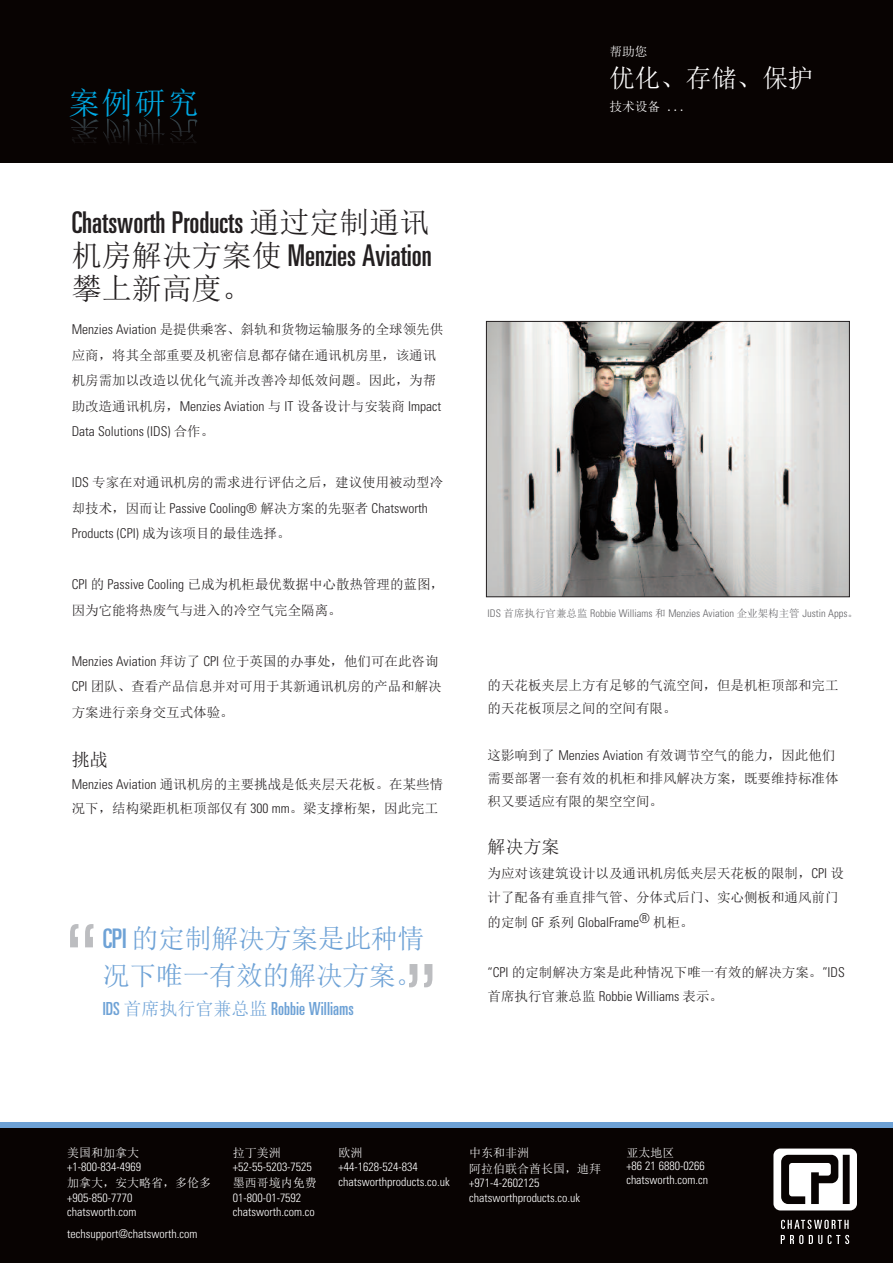
<style>
.page{position:relative;width:893px;height:1263px;background:#fff}
.page>*{position:absolute;margin:0;border:0;box-sizing:border-box;transform-origin:0 0}
.t1{font:31.35px "Sim Sun";color:#00abe7}
.t2{font:ultra-condensed 30px/33px "Univers LT Std";color:#231f20}
.t3{font:30px "Sim Sun";color:#231f20}
.t4{font:27px/37.5px "Sim Sun";letter-spacing:-.015em;color:#6ea2d6}
.t5{font:25.5px "Sim Sun";color:#fff}
.t6{font:ultra-condensed 18px "Univers LT Std";color:#6ea2d6}
.t7{font:18px "Sim Sun";color:#231f20}
.t8{font:13.5px/25.5px "Sim Sun";color:#231f20}
.t9{font:300 condensed 13.5px/25.5px "Univers LT Std";color:#231f20}
.t10{font:12.75px "Sim Sun";color:#fff}
.t11{font:300 condensed 12px/14.4px "Univers LT Std";color:#fff}
.t12{font:12px/16px "Sim Sun";color:#fff}
.t13{font:300 condensed 10.5px "Univers LT Std";color:#636366}
.s1{font-family:"Sim Sun";font-stretch:normal}
.s2{font-family:"Univers LT Std";font-weight:300;font-stretch:condensed}
.s3{font-family:"Sim Sun";font-weight:400;font-stretch:normal}
.s4{font-family:"Univers LT Std";font-stretch:ultra-condensed}
</style>
<div class="page">
<img style="left:488px;top:323px;width:360px;height:272px">
<div style="left:486px;top:321px;width:364px;height:276px;border:1px solid #231f20"></div>
<div style="left:0;top:0;width:893px;height:163px;background:#080302"></div>
<svg style="left:70px;top:924px;width:23px;height:23px"></svg>
<svg style="left:409px;top:964px;width:23px;height:23px"></svg>
<img style="left:70px;top:118px;width:128px;height:25px">
<div style="left:0;top:1126px;width:893px;height:137px;background:#080302"></div>
<div style="left:0;top:1122px;width:893px;height:5px;background:#6ea2d6"></div>
<svg style="left:781px;top:1220px;width:68px;height:9px"></svg>
<svg style="left:781px;top:1235px;width:22px;height:9px"></svg>
<svg style="left:809px;top:1235px;width:13px;height:9px"></svg>
<svg style="left:828px;top:1235px;width:21px;height:9px"></svg>
<svg style="left:773px;top:1148px;width:84px;height:62px"></svg>
<h1 class="t1" style="left:68px;top:87px;width:132px">案例研究</h1>
<h2 class="t2" style="left:72px;top:208px;width:362px">Chatsworth Products <span class="s1">通过定制通讯机房解决方案使</span> Menzies Aviation</h2>
<h2 class="t3" style="left:72px;top:273px;width:182px">攀上新高度。</h2>
<p class="t8" style="left:72px;top:316px;width:373px"><span class="s2">Menzies Aviation</span> 是提供乘客、斜轨和货物运输服务的全球领先供应商，将其全部重要及机密信息都存储在通讯机房里，该通讯机房需加以改造以优化气流并改善冷却低效问题。因此，为帮</p>
<p class="t9" style="left:72px;top:394px;width:371px"><span class="s3">助改造通讯机房，</span>Menzies Aviation <span class="s3">与</span> IT <span class="s3">设备设计与安装商</span> Impact<br>Data Solutions (IDS) <span class="s3">合作。</span></p>
<p class="t8" style="left:72px;top:469px;width:373px"><span class="s2">IDS</span> 专家在对通讯机房的需求进行评估之后，建议使用被动型冷</p>
<p class="t9" style="left:72px;top:496px;width:358px"><span class="s3">却技术，因而让</span> Passive Cooling® <span class="s3">解决方案的先驱者</span> Chatsworth<br>Products (CPI) <span class="s3">成为该项目的最佳选择。</span></p>
<p class="t8" style="left:72px;top:571px;width:374px"><span class="s2">CPI</span> 的 <span class="s2">Passive Cooling</span> 已成为机柜最优数据中心散热管理的蓝图，因为它能将热废气与进入的冷空气完全隔离。</p>
<p class="t8" style="left:72px;top:648px;width:372px"><span class="s2">Menzies Aviation</span> 拜访了 <span class="s2">CPI</span> 位于英国的办事处，他们可在此咨询<br><span class="s2">CPI</span> 团队、查看产品信息并对可用于其新通讯机房的产品和解决方案进行亲身交互式体验。</p>
<h3 class="t7" style="left:72px;top:751px;width:37px">挑战</h3>
<p class="t8" style="left:72px;top:773px;width:373px;line-height:23.2px"><span class="s2">Menzies Aviation</span> 通讯机房的主要挑战是低夹层天花板。在某些情况下，结构梁距机柜顶部仅有 <span class="s2">300 mm</span>。梁支撑桁架，因此完工</p>
<h3 class="t4" style="left:103px;top:919px;width:323px"><span class="s4">CPI</span> 的定制解决方案是此种情况下唯一有效的解决方案。</h3>
<h3 class="t6" style="left:103px;top:1002px;width:252px">IDS <span class="s1">首席执行官兼总监</span> Robbie Williams</h3>
<p class="t10" style="left:609px;top:45px;width:40px">帮助您</p>
<h3 class="t5" style="left:609px;top:65px;width:205px">优化、存储、保护</h3>
<p class="t10" style="left:609px;top:100px;width:79px">技术设备 ...</p>
<p class="t13" style="left:488px;top:609px;width:372px">IDS <span class="s3">首席执行官兼总监</span> Robbie Williams <span class="s3">和</span> Menzies Aviation <span class="s3">企业架构主管</span> Justin Apps<span class="s3">。</span></p>
<p class="t8" style="left:488px;top:673px;width:352px;line-height:23.2px">的天花板夹层上方有足够的气流空间，但是机柜顶部和完工的天花板顶层之间的空间有限。</p>
<p class="t8" style="left:487px;top:743px;width:353px;line-height:23.2px">这影响到了 <span class="s2">Menzies Aviation</span> 有效调节空气的能力，因此他们需要部署一套有效的机柜和排风解决方案，既要维持标准体积又要适应有限的架空空间。</p>
<h3 class="t7" style="left:488px;top:837px;width:73px">解决方案</h3>
<p class="t8" style="left:487px;top:860px;width:358px;line-height:24.8px">为应对该建筑设计以及通讯机房低夹层天花板的限制，<span class="s2">CPI</span> 设计了配备有垂直排气管、分体式后门、实心侧板和通风前门</p>
<p class="t9" style="left:487px;top:911px;width:208px"><span class="s3">的定制</span> GF <span class="s3">系列</span> GlobalFrame® <span class="s3">机柜。</span></p>
<p class="t8" style="left:487px;top:959px;width:359px"><span class="s2">“CPI</span> 的定制解决方案是此种情况下唯一有效的解决方案。<span class="s2">”IDS</span></p>
<p class="t9" style="left:487px;top:985px;width:237px"><span class="s3">首席执行官兼总监</span> Robbie Williams <span class="s3">表示。</span></p>
<p class="t12" style="left:67px;top:1144px;width:73px">美国和加拿大</p>
<p class="t11" style="left:67px;top:1161px;width:75px">+1-800-834-4969</p>
<p class="t12" style="left:67px;top:1175px;width:145px">加拿大，安大略省，多伦多</p>
<p class="t11" style="left:67px;top:1191px;width:71px">+905-850-7770 chatsworth.com</p>
<p class="t11" style="left:67px;top:1228px;width:132px">techsupport@chatsworth.com</p>
<p class="t12" style="left:233px;top:1144px;width:49px">拉丁美洲</p>
<p class="t11" style="left:233px;top:1161px;width:81px">+52-55-5203-7525</p>
<p class="t12" style="left:233px;top:1175px;width:85px">墨西哥境内免费</p>
<p class="t11" style="left:233px;top:1191px;width:83px">01-800-01-7592 chatsworth.com.co</p>
<p class="t12" style="left:339px;top:1144px;width:25px">欧洲</p>
<p class="t11" style="left:339px;top:1161px;width:113px">+44-1628-524-834 chatsworthproducts.co.uk</p>
<p class="t12" style="left:469px;top:1144px;width:133px">中东和非洲<br>阿拉伯联合酋长国，迪拜</p>
<p class="t11" style="left:469px;top:1177px;width:113px">+971-4-2602125 chatsworthproducts.co.uk</p>
<p class="t12" style="left:626px;top:1144px;width:49px">亚太地区</p>
<p class="t11" style="left:626px;top:1160px;width:83px;line-height:13.5px">+86 21 6880-0266 chatsworth.com.cn</p>
</div>
